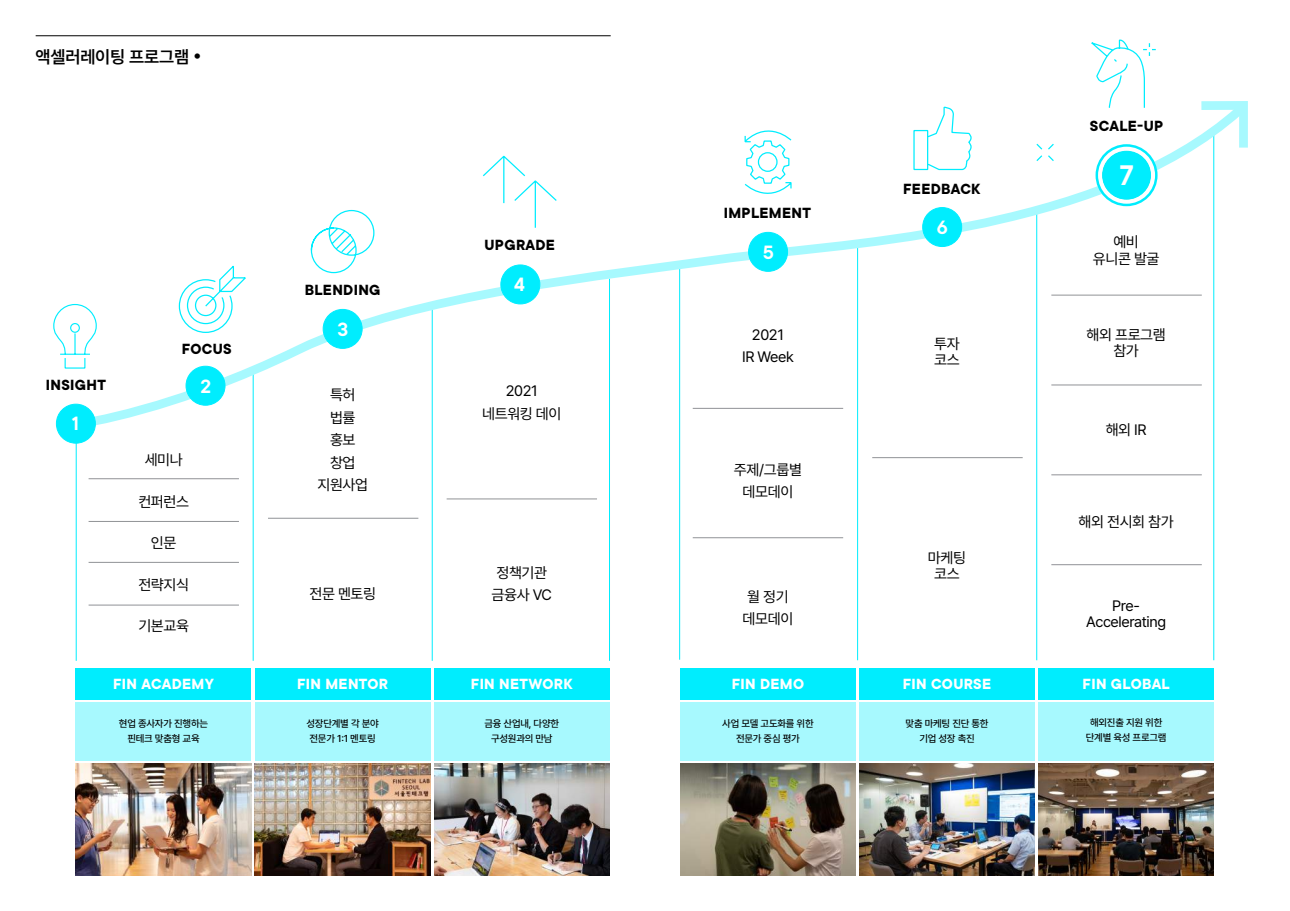
<style>
.page{position:relative;width:1290px;height:911px;background:#fff}
.page>*{position:absolute;margin:0;border:0;box-sizing:border-box;transform-origin:0 0}
.t1{font:600 31.25px "TT Commons";color:#fff}
.t2{font:600 21.25px "TT Commons";color:#fff}
.t3{font:600 17.5px "Pretendard";letter-spacing:-.01em;color:#000}
.t4{font:700 16.25px "TT Commons";letter-spacing:.02em;color:#fff}
.t5{font:700 16.25px "TT Commons";letter-spacing:.02em;color:#000}
.t6{font:15px/22.5px "Pretendard";letter-spacing:-.025em;color:#000;text-align:center}
.t7{font:500 10px/15px "Pretendard";letter-spacing:-.02em;color:#000;text-align:center}
</style>
<div class="page">
<hr style="left:253px;top:367px;width:1px;height:294px;background:#00edfe">
<hr style="left:432px;top:304px;width:1px;height:357px;background:#00edfe">
<hr style="left:609px;top:279px;width:1px;height:382px;background:#00edfe">
<hr style="left:679px;top:264px;width:1px;height:395px;background:#00edfe">
<hr style="left:857px;top:244px;width:1px;height:416px;background:#00edfe">
<hr style="left:1036px;top:210px;width:1px;height:450px;background:#00edfe">
<hr style="left:1213px;top:128px;width:1px;height:532px;background:#00edfe">
<svg style="left:73px;top:140px;width:1142px;height:292px"></svg>
<hr style="left:76px;top:422px;width:1px;height:239px;background:#00edfe">
<hr style="left:89px;top:605px;width:150px;height:1px;background:#909296">
<hr style="left:89px;top:521px;width:150px;height:1px;background:#909296">
<hr style="left:89px;top:562px;width:150px;height:1px;background:#909296">
<hr style="left:89px;top:478px;width:150px;height:1px;background:#909296">
<div style="left:76px;top:668px;width:175px;height:31px;background:#00edfe"></div>
<div style="left:76px;top:702px;width:175px;height:58px;background:#a7f9fe"></div>
<img style="left:76px;top:763px;width:175px;height:112px">
<img style="left:255px;top:763px;width:175px;height:112px">
<img style="left:434px;top:763px;width:175px;height:112px">
<div style="left:255px;top:668px;width:175px;height:31px;background:#00edfe"></div>
<div style="left:255px;top:702px;width:175px;height:58px;background:#a7f9fe"></div>
<div style="left:434px;top:668px;width:175px;height:31px;background:#00edfe"></div>
<div style="left:434px;top:702px;width:175px;height:58px;background:#a7f9fe"></div>
<hr style="left:447px;top:498px;width:150px;height:1px;background:#909296">
<hr style="left:268px;top:518px;width:150px;height:1px;background:#909296">
<div style="left:186px;top:366px;width:39px;height:39px;background:#00edfe;border-radius:50%"></div>
<div style="left:186px;top:366px;width:39px;height:39px;border:1px solid #00edfe;border-radius:50%"></div>
<svg style="left:178px;top:263px;width:70px;height:70px"></svg>
<div style="left:323px;top:309px;width:39px;height:39px;background:#00edfe;border-radius:50%"></div>
<div style="left:323px;top:309px;width:39px;height:39px;border:1px solid #00edfe;border-radius:50%"></div>
<svg style="left:310px;top:209px;width:65px;height:65px"></svg>
<div style="left:56px;top:404px;width:39px;height:39px;background:#00edfe;border-radius:50%"></div>
<div style="left:56px;top:404px;width:40px;height:39px;border:1px solid #00edfe;border-radius:50%"></div>
<svg style="left:53px;top:303px;width:44px;height:66px"></svg>
<div style="left:501px;top:265px;width:39px;height:39px;background:#00edfe;border-radius:50%"></div>
<div style="left:501px;top:265px;width:39px;height:39px;border:1px solid #00edfe;border-radius:50%"></div>
<svg style="left:481px;top:155px;width:77px;height:74px"></svg>
<hr style="left:36px;top:35px;width:575px;height:1px;background:#000">
<svg style="left:1192px;top:101px;width:56px;height:55px"></svg>
<div style="left:680px;top:668px;width:175px;height:31px;background:#00edfe"></div>
<div style="left:680px;top:702px;width:175px;height:58px;background:#a7f9fe"></div>
<div style="left:859px;top:668px;width:175px;height:31px;background:#00edfe"></div>
<div style="left:859px;top:702px;width:175px;height:58px;background:#a7f9fe"></div>
<div style="left:1038px;top:668px;width:176px;height:31px;background:#00edfe"></div>
<div style="left:1038px;top:702px;width:176px;height:58px;background:#a7f9fe"></div>
<hr style="left:1051px;top:295px;width:151px;height:1px;background:#909296">
<hr style="left:872px;top:457px;width:151px;height:1px;background:#909296">
<hr style="left:693px;top:408px;width:150px;height:1px;background:#909296">
<hr style="left:693px;top:537px;width:150px;height:1px;background:#909296">
<hr style="left:1051px;top:474px;width:151px;height:1px;background:#909296">
<hr style="left:1051px;top:385px;width:151px;height:1px;background:#909296">
<hr style="left:1051px;top:564px;width:151px;height:1px;background:#909296">
<div style="left:748px;top:232px;width:39px;height:39px;background:#00edfe;border-radius:50%"></div>
<div style="left:748px;top:232px;width:40px;height:39px;border:1px solid #00edfe;border-radius:50%"></div>
<svg style="left:744px;top:130px;width:48px;height:75px"></svg>
<svg style="left:1097px;top:145px;width:59px;height:60px"></svg>
<div style="left:1095px;top:144px;width:62px;height:62px;border:2px solid #00edfe;border-radius:50%"></div>
<div style="left:1102px;top:151px;width:48px;height:48px;background:#00edfe;border-radius:50%"></div>
<div style="left:1102px;top:151px;width:48px;height:48px;border:1px solid #00edfe;border-radius:50%"></div>
<svg style="left:1091px;top:39px;width:65px;height:69px"></svg>
<div style="left:923px;top:207px;width:39px;height:39px;background:#00edfe;border-radius:50%"></div>
<div style="left:922px;top:207px;width:40px;height:40px;border:1px solid #00edfe;border-radius:50%"></div>
<svg style="left:913px;top:106px;width:61px;height:65px"></svg>
<svg style="left:1035px;top:142px;width:20px;height:20px"></svg>
<img style="left:680px;top:763px;width:175px;height:112px">
<img style="left:859px;top:763px;width:175px;height:112px">
<img style="left:1038px;top:763px;width:176px;height:112px">
<p class="t3" style="left:35px;top:44px;width:167px">액셀러레이팅 프로그램 •</p>
<p class="t5" style="left:46px;top:376px;width:62px">INSIGHT</p>
<h2 class="t2" style="left:72px;top:412px;width:9px">1</h2>
<p class="t5" style="left:182px;top:340px;width:51px">FOCUS</p>
<h2 class="t2" style="left:200px;top:374px;width:12px">2</h2>
<p class="t6" style="left:145px;top:448px;width:40px">세미나</p>
<p class="t6" style="left:138px;top:490px;width:52px">컨퍼런스</p>
<p class="t6" style="left:151px;top:531px;width:27px">인문</p>
<p class="t6" style="left:138px;top:573px;width:52px">전략지식</p>
<p class="t6" style="left:138px;top:614px;width:52px">기본교육</p>
<p class="t5" style="left:305px;top:281px;width:77px">BLENDING</p>
<h2 class="t2" style="left:337px;top:317px;width:12px">3</h2>
<p class="t5" style="left:484px;top:236px;width:72px">UPGRADE</p>
<h2 class="t2" style="left:514px;top:273px;width:12px">4</h2>
<p class="t6" style="left:317px;top:383px;width:52px">특허 법률 홍보 창업 지원사업</p>
<p class="t6" style="left:482px;top:379px;width:81px">2021 네트워킹 데이</p>
<p class="t6" style="left:309px;top:582px;width:68px">전문 멘토링</p>
<p class="t6" style="left:492px;top:561px;width:62px">정책기관 금융사 VC</p>
<p class="t4" style="left:113px;top:675px;width:102px">FIN ACADEMY</p>
<p class="t4" style="left:297px;top:675px;width:92px">FIN MENTOR</p>
<p class="t4" style="left:471px;top:675px;width:103px">FIN NETWORK</p>
<p class="t7" style="left:119px;top:716px;width:91px">현업 종사자가 진행하는 핀테크 맞춤형 교육</p>
<p class="t7" style="left:306px;top:716px;width:74px;text-align:left">성장단계별 각 분야 전문가 1:1 멘토링</p>
<p class="t7" style="left:484px;top:716px;width:76px">금융 산업내, 다양한 구성원과의 만남</p>
<p class="t5" style="left:724px;top:204px;width:89px">IMPLEMENT</p>
<h2 class="t2" style="left:763px;top:240px;width:13px">5</h2>
<p class="t5" style="left:903px;top:180px;width:79px">FEEDBACK</p>
<h2 class="t2" style="left:937px;top:216px;width:13px">6</h2>
<p class="t6" style="left:742px;top:323px;width:53px">2021<br>IR Week</p>
<p class="t6" style="left:934px;top:335px;width:27px;line-height:16.2px;text-align:left">투자 코스</p>
<p class="t6" style="left:734px;top:458px;width:70px">주제/그룹별 데모데이</p>
<p class="t6" style="left:742px;top:585px;width:52px">월 정기 데모데이</p>
<p class="t6" style="left:928px;top:549px;width:40px;line-height:16.2px">마케팅 코스</p>
<p class="t5" style="left:1090px;top:117px;width:75px">SCALE-UP</p>
<h1 class="t1" style="left:1119px;top:158px;width:16px">7</h1>
<p class="t6" style="left:1093px;top:234px;width:68px;line-height:16.2px">예비 유니콘 발굴</p>
<p class="t6" style="left:1086px;top:326px;width:81px;line-height:16.2px">해외 프로그램 참가</p>
<p class="t6" style="left:1105px;top:418px;width:42px">해외 IR</p>
<p class="t6" style="left:1078px;top:510px;width:97px">해외 전시회 참가</p>
<p class="t6" style="left:1086px;top:597px;width:81px;line-height:16.2px">Pre-<br>Accelerating</p>
<p class="t4" style="left:732px;top:675px;width:74px">FIN DEMO</p>
<p class="t4" style="left:903px;top:675px;width:90px">FIN COURSE</p>
<p class="t4" style="left:1082px;top:675px;width:89px">FIN GLOBAL</p>
<p class="t7" style="left:722px;top:716px;width:93px">사업 모델 고도화를 위한 전문가 중심 평가</p>
<p class="t7" style="left:1086px;top:715px;width:82px">해외진출 지원 위한 단계별 육성 프로그램</p>
<p class="t7" style="left:905px;top:716px;width:84px">맞춤 마케팅 진단 통한 기업 성장 촉진</p>
</div>
